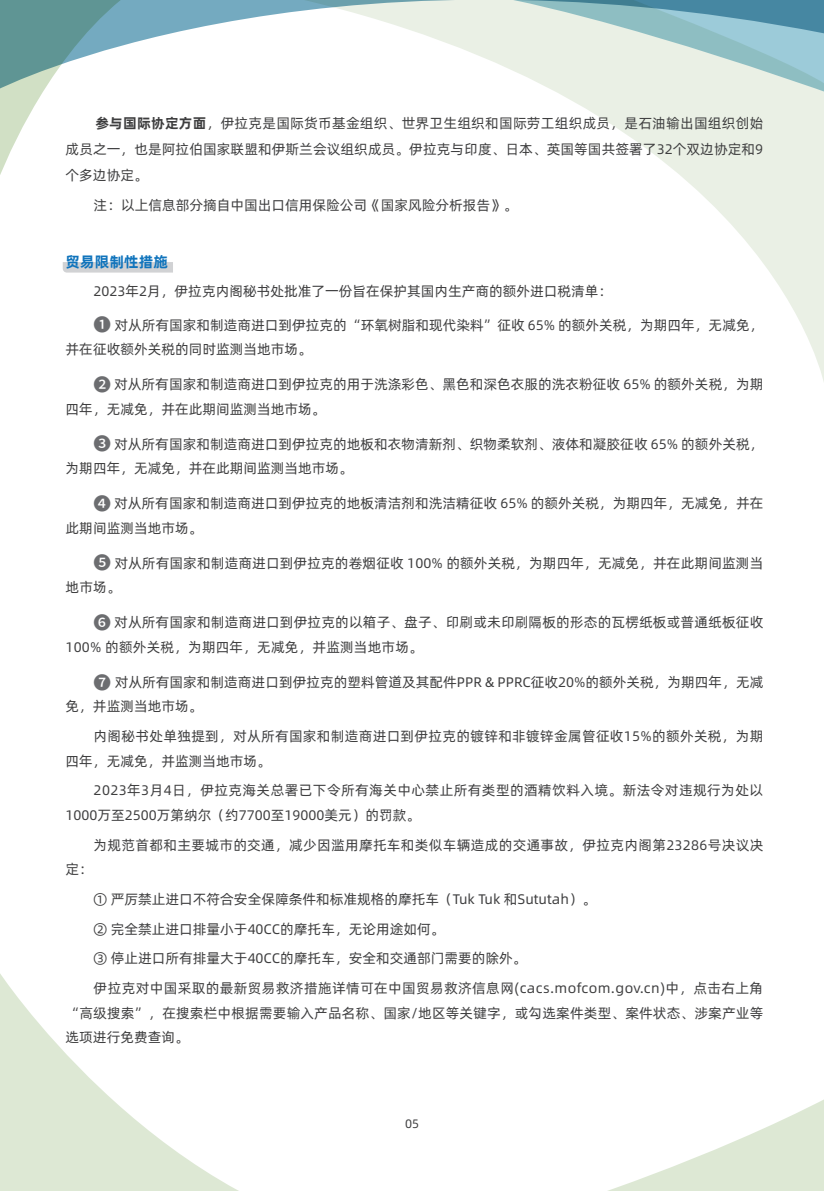
<style>
.page{position:relative;width:824px;height:1191px;background:#fff}
.page>*{position:absolute;margin:0;border:0;box-sizing:border-box;transform-origin:0 0}
.t1{font:700 14.88px "Alibaba Pu Hui Ti";color:#1074bc}
.t2{font:13.83px/24.5px "Alibaba Pu Hui Ti";color:#3e3e3f}
.t3{font:13.83px/24.5px "Alibaba Pu Hui Ti";letter-spacing:.02em;color:#3e3e3f}
.t4{font:13.83px/24.5px "Alibaba Pu Hui Ti";letter-spacing:.03em;color:#3e3e3f}
.t5{font:12.25px "Alibaba Pu Hui Ti";color:#3e3e3f}
.s1{font-weight:700}
.s2{font-family:"Source Han Sans CN";font-weight:500;font-size:17.5px;color:#6c6d70}
</style>
<div class="page">
<svg style="left:557px;top:92px;width:266px;height:286px"></svg>
<svg style="left:551px;top:89px;width:272px;height:3px"></svg>
<svg style="left:0;top:89px;width:45px;height:86px"></svg>
<svg style="left:0;top:0;width:823px;height:89px"></svg>
<svg style="left:0;top:974px;width:823px;height:217px"></svg>
<svg style="left:63px;top:262px;width:110px;height:10px"></svg>
<p class="t2" style="left:66px;top:109px;width:699px;line-height:26.2px;text-align:justify;text-indent:30px"><span class="s1">参与国际协定方面</span>，伊拉克是国际货币基金组织、世界卫生组织和国际劳工组织成员，是石油输出国组织创始成员之一，也是阿拉伯国家联盟和伊斯兰会议组织成员。伊拉克与印度、日本、英国等国共签署了32个双边协定和9个多边协定。</p>
<p class="t2" style="left:94px;top:192px;width:425px">注：以上信息部分摘自中国出口信用保险公司《国家风险分析报告》。</p>
<p class="t1" style="left:66px;top:250px;width:104px">贸易限制性措施</p>
<p class="t2" style="left:94px;top:278px;width:520px">2023年2月，伊拉克内阁秘书处批准了一份旨在保护其国内生产商的额外进口税清单：</p>
<p class="t2" style="left:66px;top:312px;width:699px;text-indent:28px"><span class="s2">❶</span> 对从所有国家和制造商进口到伊拉克的“环氧树脂和现代染料”征收 65% 的额外关税，为期四年，无减免，并在征收额外关税的同时监测当地市场。</p>
<p class="t2" style="left:66px;top:371px;width:699px;text-indent:28px"><span class="s2">❷</span> 对从所有国家和制造商进口到伊拉克的用于洗涤彩色、黑色和深色衣服的洗衣粉征收 65% 的额外关税，为期四年，无减免，并在此期间监测当地市场。</p>
<p class="t2" style="left:66px;top:431px;width:699px;text-indent:28px"><span class="s2">❸</span> 对从所有国家和制造商进口到伊拉克的地板和衣物清新剂、织物柔软剂、液体和凝胶征收 65% 的额外关税，为期四年，无减免，并在此期间监测当地市场。</p>
<p class="t2" style="left:66px;top:490px;width:699px;text-indent:28px"><span class="s2">❹</span> 对从所有国家和制造商进口到伊拉克的地板清洁剂和洗洁精征收 65% 的额外关税，为期四年，无减免，并在此期间监测当地市场。</p>
<p class="t2" style="left:66px;top:550px;width:699px;text-indent:28px"><span class="s2">❺</span> 对从所有国家和制造商进口到伊拉克的卷烟征收 100% 的额外关税，为期四年，无减免，并在此期间监测当地市场。</p>
<p class="t2" style="left:66px;top:609px;width:699px;text-indent:28px"><span class="s2">❻</span> 对从所有国家和制造商进口到伊拉克的以箱子、盘子、印刷或未印刷隔板的形态的瓦楞纸板或普通纸板征收<br>100% 的额外关税，为期四年，无减免，并监测当地市场。</p>
<p class="t2" style="left:66px;top:669px;width:699px;text-indent:28px"><span class="s2">❼</span> 对从所有国家和制造商进口到伊拉克的塑料管道及其配件PPR &amp; PPRC征收20%的额外关税，为期四年，无减免，并监测当地市场。</p>
<p class="t3" style="left:66px;top:723px;width:699px;text-indent:28px">内阁秘书处单独提到，对从所有国家和制造商进口到伊拉克的镀锌和非镀锌金属管征收15%的额外关税，为期四年，无减免，并监测当地市场。</p>
<p class="t4" style="left:66px;top:777px;width:699px;text-indent:28px">2023年3月4日，伊拉克海关总署已下令所有海关中心禁止所有类型的酒精饮料入境。新法令对违规行为处以<br>1000万至2500万第纳尔（约7700至19000美元）的罚款。</p>
<p class="t3" style="left:94px;top:831px;width:671px">为规范首都和主要城市的交通，减少因滥用摩托车和类似车辆造成的交通事故，伊拉克内阁第23286号决议决</p>
<p class="t2" style="left:66px;top:856px;width:29px">定：</p>
<p class="t2" style="left:94px;top:883px;width:671px;line-height:29.8px">① 严厉禁止进口不符合安全保障条件和标准规格的摩托车（Tuk Tuk 和Sututah）。<br>② 完全禁止进口排量小于40CC的摩托车，无论用途如何。<br>③ 停止进口所有排量大于40CC的摩托车，安全和交通部门需要的除外。<br>伊拉克对中国采取的最新贸易救济措施详情可在中国贸易救济信息网(cacs.mofcom.gov.cn)中，点击右上角</p>
<p class="t2" style="left:66px;top:999px;width:699px">“高级搜索”，在搜索栏中根据需要输入产品名称、国家/地区等关键字，或勾选案件类型、案件状态、涉案产业等选项进行免费查询。</p>
<p class="t5" style="left:405px;top:1114px;width:15px">05</p>
</div>
